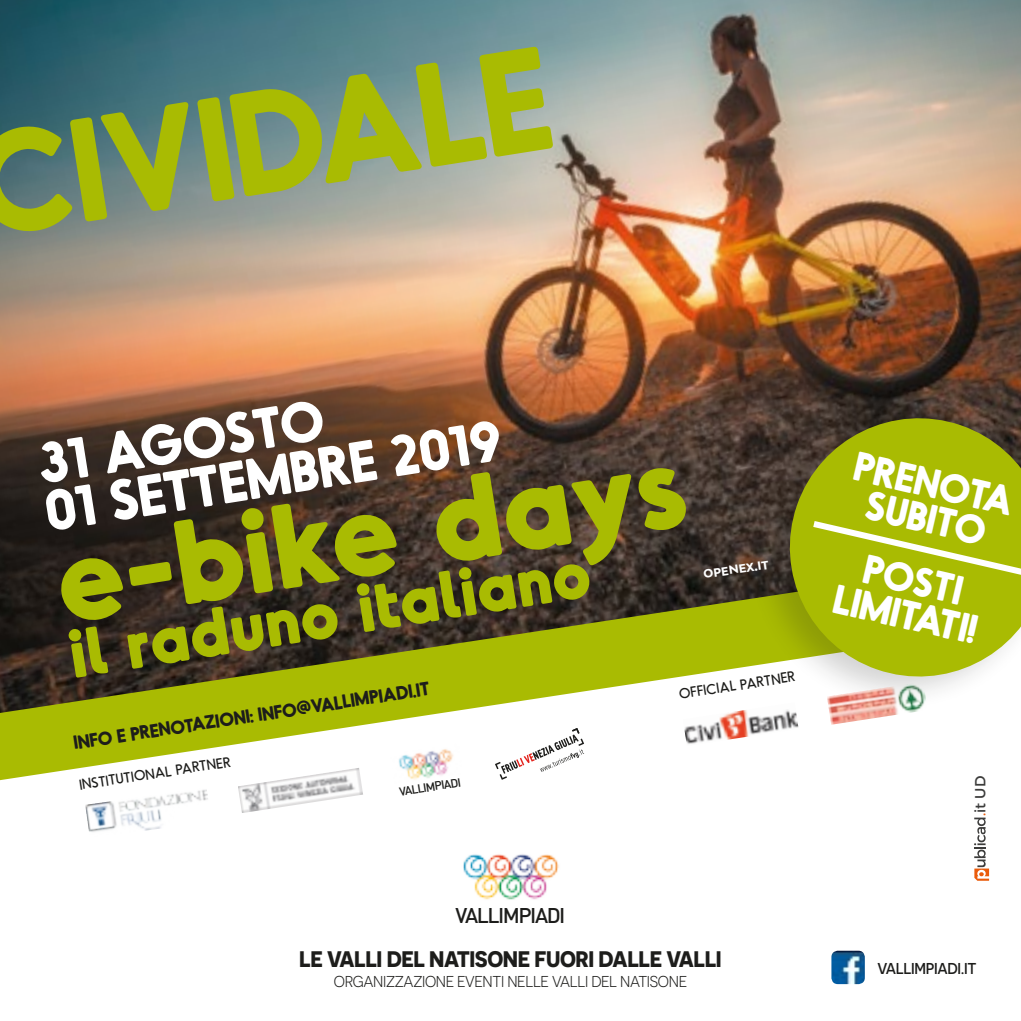
<style>
.page{position:relative;width:1021px;height:1021px;background:#fff}
.page>*{position:absolute;margin:0;border:0;box-sizing:border-box;transform-origin:0 0}
.t1{font:700 139.05px "Odudo Soft";color:#a9bb02}
.t2{font:700 119.7px "Odudo Soft";color:#a9bb02}
.t3{font:700 68.4px "Odudo Soft";color:#a9bb02}
.t4{font:700 54.68px/47.9px "Odudo Soft";color:#fff}
.t5{font:700 38.93px/35.1px "Odudo Soft";color:#fff;text-align:center}
.t6{font:700 22.5px "Novecentosans";letter-spacing:-.02em;color:#1d1d1b}
.t7{font:500 21.15px "DIN";letter-spacing:-.07em;color:#1d1d1b}
.t8{font:700 18px "Odudo Soft";color:#1d1d1b}
.t9{font:15.75px "Novecentosans";letter-spacing:-.02em;color:#1d1d1b}
.t10{font:500 15.75px "Novecentosans";letter-spacing:-.02em;color:#1d1d1b}
.t11{font:14.62px "Montserrat";color:#3c3c3b}
.t12{font:13.95px "Odudo Soft";color:#1d1d1b}
.t13{font:500 11.92px "DIN";color:#1d1d1b}
.t14{font:800 11.25px "Bw Modelica";color:#fff}
.s1{color:#ea5b0b}
</style>
<div class="page">
<img style="left:0;top:0;width:1020px;height:503px">
<svg style="left:0;top:503px;width:836px;height:278px"></svg>
<div style="left:746px;top:402px;width:274px;height:309px;background:#1d1d1b;opacity:.2"></div>
<svg style="left:773px;top:402px;width:247px;height:290px;background:#9aa426"></svg>
<svg style="left:806px;top:516px;width:214px;height:63px;background:#b1c11a"></svg>
<svg style="left:495px;top:728px;width:89px;height:51px"></svg>
<img style="left:389px;top:743px;width:74px;height:38px">
<img style="left:238px;top:767px;width:125px;height:46px">
<img style="left:683px;top:702px;width:115px;height:44px">
<img style="left:85px;top:789px;width:123px;height:43px">
<img style="left:826px;top:682px;width:101px;height:42px">
<img style="left:463px;top:854px;width:96px;height:46px">
<img style="left:831px;top:950px;width:33px;height:34px">
<svg style="left:974px;top:817px;width:15px;height:63px"></svg>
<h1 class="t1" style="left:-41px;top:99px;width:586px;rotate:-9deg">CIVIDALE</h1>
<h3 class="t4" style="left:33px;top:440px;width:464px;rotate:-9deg">31 AGOSTO<br>01 SETTEMBRE 2019</h3>
<h2 class="t2" style="left:44px;top:504px;width:637px;rotate:-9deg">e-bike days</h2>
<p class="t14" style="left:702px;top:566px;width:67px;rotate:-8deg">OPENEX.IT</p>
<h3 class="t3" style="left:62px;top:609px;width:529px;rotate:-9deg">il raduno italiano</h3>
<p class="t12" style="left:677px;top:685px;width:119px;rotate:-9deg">OFFICIAL PARTNER</p>
<p class="t8" style="left:72px;top:732px;width:361px;rotate:-9deg">INFO E PRENOTAZIONI: INFO@VALLIMPIADI.IT</p>
<p class="t13" style="left:398px;top:784px;width:64px;rotate:-9deg">VALLIMPIADI</p>
<p class="t12" style="left:78px;top:776px;width:154px;rotate:-9deg">INSTITUTIONAL PARTNER</p>
<h3 class="t5" style="left:858px;top:447px;width:164px;rotate:13deg">PRENOTA<br>SUBITO</h3>
<h3 class="t5" style="left:845px;top:545px;width:149px;rotate:13deg">POSTI<br>LIMITATI!</h3>
<p class="t11" style="left:971px;top:816px;width:42px;rotate:-90deg"><span class="s1">.</span>it UD</p>
<h3 class="t7" style="left:455px;top:901px;width:111px">VALLIMPIADI</h3>
<h3 class="t6" style="left:299px;top:944px;width:424px">LE VALLI DEL NATISONE FUORI DALLE VALLI</h3>
<p class="t9" style="left:334px;top:972px;width:355px">ORGANIZZAZIONE EVENTI NELLE VALLI DEL NATISONE</p>
<p class="t10" style="left:877px;top:959px;width:101px">VALLIMPIADI.IT</p>
</div>
